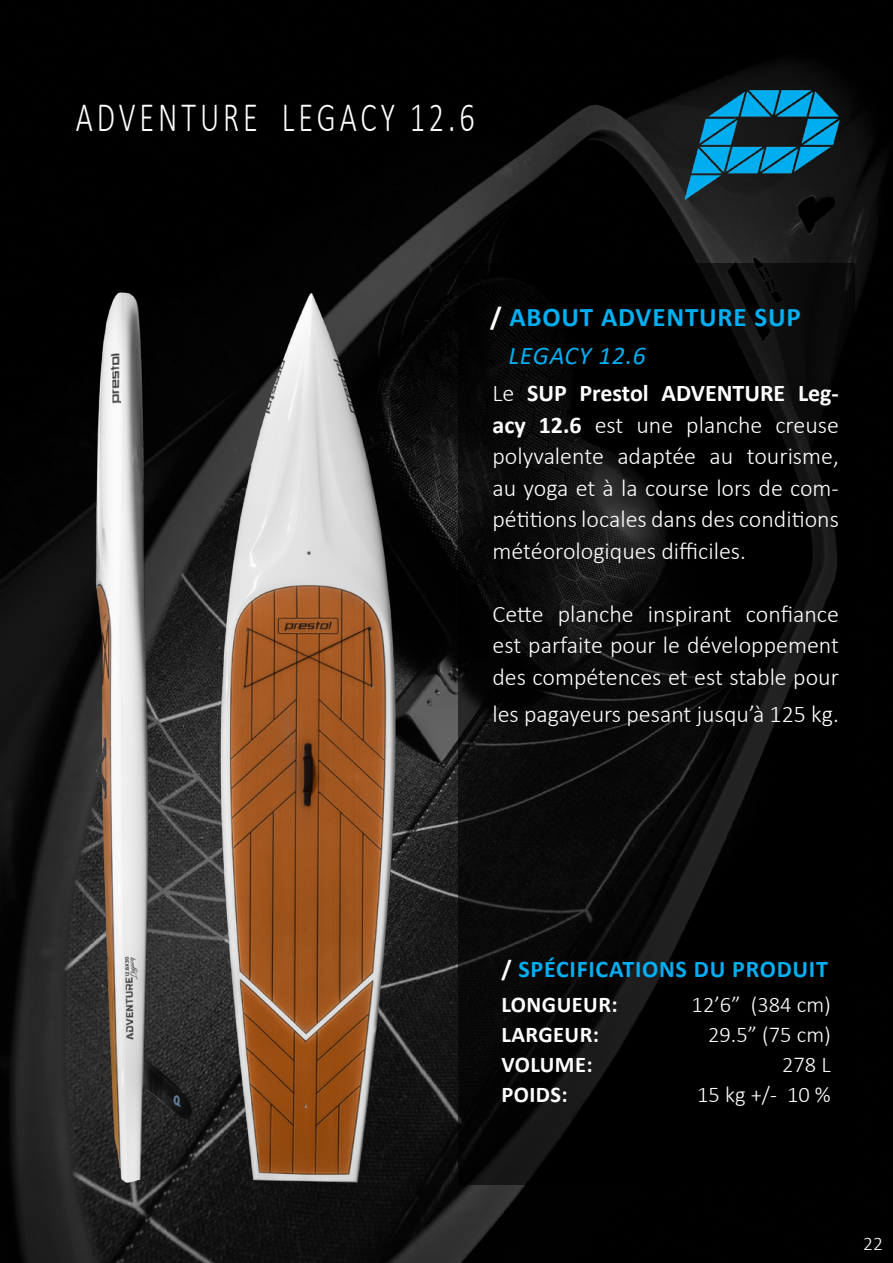
<style>
.page{position:relative;width:893px;height:1263px;background:#fff}
.page>*{position:absolute;margin:0;border:0;box-sizing:border-box;transform-origin:0 0}
.t1{font:300 42px "Calibri";letter-spacing:.13em;color:#fff;scale:.72 1}
.t2{font:700 27px "Calibri";letter-spacing:.03em;color:#01aff2}
.t3{font:italic 25.5px "Calibri";letter-spacing:.03em;color:#01aff2}
.t4{font:300 24px/31.5px "Calibri";color:#fff;text-align:justify}
.t5{font:700 24px "Calibri";letter-spacing:.03em;color:#01aff2}
.t6{font:300 22.5px/30px "Calibri";color:#fff;text-align:right}
.t7{font:700 22.5px/30px "Calibri";letter-spacing:.02em;color:#fff}
.t8{font:300 19.5px "Calibri";color:#fff}
.s1{color:#fff}
.s2{font-weight:700}
</style>
<div class="page">
<img style="left:0;top:0;width:893px;height:1263px">
<svg style="left:458px;top:263px;width:397px;height:922px;background:#070707"></svg>
<img style="left:677px;top:54px;width:170px;height:170px">
<img style="left:88px;top:290px;width:109px;height:895px">
<img style="left:216px;top:290px;width:186px;height:895px">
<h1 class="t1" style="left:76px;top:91px;width:556px">ADVENTURE LEGACY 12.6</h1>
<p class="t2" style="left:490px;top:298px;width:312px"><span class="s1">/</span> ABOUT ADVENTURE SUP</p>
<p class="t3" style="left:508px;top:337px;width:139px">LEGACY 12.6</p>
<p class="t4" style="left:492px;top:377px;width:348px">Le <span class="s2">SUP Prestol ADVENTURE Leg&shy;acy 12.6</span> est une planche creuse polyvalente adaptée au tourisme, au yoga et à la course lors de com&shy;pétitions locales dans des conditions météorologiques difficiles.</p>
<p class="t4" style="left:492px;top:598px;width:348px">Cette planche inspirant confiance est parfaite pour le développement des compétences et est stable pour</p>
<p class="t4" style="left:492px;top:698px;width:348px">les pagayeurs pesant jusqu’à 125 kg.</p>
<p class="t5" style="left:501px;top:952px;width:328px"><span class="s1">/</span> SPÉCIFICATIONS DU PRODUIT</p>
<p class="t7" style="left:501px;top:989px;width:118px">LONGUEUR:<br>LARGEUR:<br>VOLUME:<br>POIDS:</p>
<p class="t6" style="left:692px;top:989px;width:141px">12’6” (384 cm)<br>29.5” (75 cm)<br>278 L<br>15 kg +/- 10 %</p>
<p class="t8" style="left:863px;top:1231px;width:21px">22</p>
</div>
